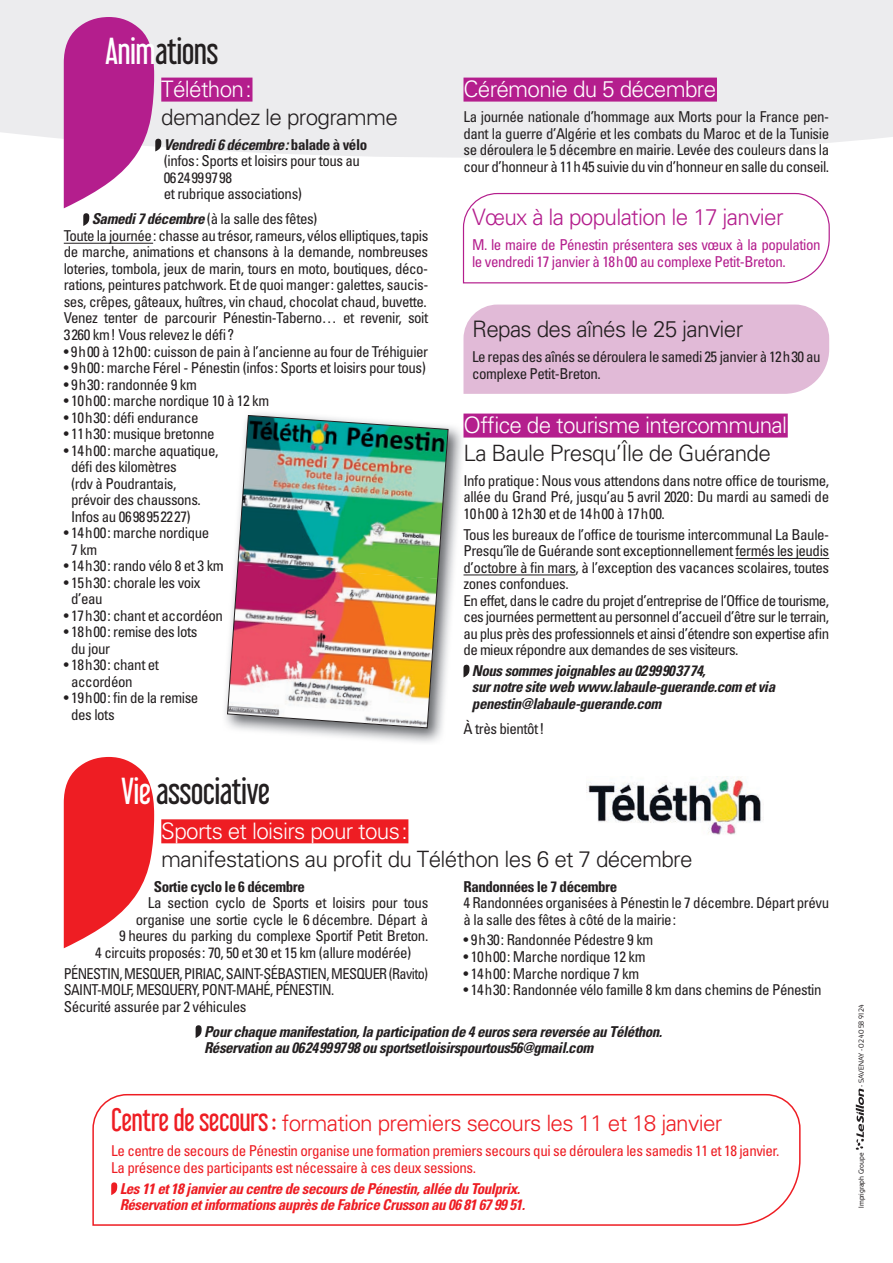
<style>
.page{position:relative;width:893px;height:1263px;background:#fff}
.page>*{position:absolute;margin:0;border:0;box-sizing:border-box;transform-origin:0 0}
.t1{font:33px "Libel Suit Rg";letter-spacing:-.02em;color:#231f20}
.t2{font:300 22.65px "Univers";letter-spacing:-.03em;color:#fff}
.t3{font:300 22.65px "Univers";letter-spacing:-.03em;color:#b41e8d}
.t4{font:300 22.65px "Univers";letter-spacing:-.03em;color:#231f20}
.t5{font:300 22.5px "Univers";letter-spacing:-.03em;color:#231f20}
.t6{font:300 22.5px "Univers";letter-spacing:-.03em;color:#ee1d23}
.t7{font:condensed 15px/16.5px "Univers";letter-spacing:-.03em;color:#231f20}
.t8{font:italic 700 condensed 15px/16.5px "Univers";letter-spacing:-.03em;color:#231f20}
.t9{font:condensed 15px/16.5px "Univers";letter-spacing:-.03em;color:#ee1d23}
.t10{font:condensed 15px/16.5px "Univers";letter-spacing:-.03em;color:#231f20;scale:.95 1}
.t11{font:italic 700 condensed 15px/16.5px "Univers";letter-spacing:-.03em;color:#ee1d23}
.t12{font:condensed 15px/16.5px "Univers";letter-spacing:-.03em;color:#b41e8d}
.t13{font:700 condensed 15px "Univers";letter-spacing:-.03em;color:#231f20}
.t14{font:7.35px "Sansation";letter-spacing:-.01em;color:#231f20;scale:.9 1}
.s1{color:#fff}
.s2{font-weight:700;font-style:italic}
.s3{font-weight:700}
.s4{font-family:"Libel Suit Rg";font-weight:400;font-size:28.5px}
</style>
<div class="page">
<svg style="left:0;top:0;width:893px;height:189px;fill:#ececee"></svg>
<svg style="left:856px;top:1089px;width:8px;height:61px"></svg>
<div style="left:161px;top:819px;width:247px;height:24px;background:#ee1d23"></div>
<svg style="left:196px;top:1025px;width:6px;height:13px"></svg>
<div style="left:161px;top:78px;width:91px;height:24px;background:#b41e8d"></div>
<hr style="left:64px;top:243px;width:89px;height:1px;background:#231f20">
<img style="left:225px;top:413px;width:240px;height:330px">
<img style="left:227px;top:415px;width:222px;height:313px">
<svg style="left:64px;top:17px;width:97px;height:209px"></svg>
<svg style="left:64px;top:757px;width:90px;height:191px"></svg>
<svg style="left:462px;top:192px;width:368px;height:92px"></svg>
<div style="left:463px;top:305px;width:366px;height:89px;background:#e1bad7"></div>
<div style="left:463px;top:414px;width:325px;height:24px;background:#b41e8d"></div>
<hr style="left:735px;top:558px;width:94px;height:1px;background:#231f20">
<hr style="left:463px;top:575px;width:113px;height:1px;background:#231f20">
<svg style="left:463px;top:665px;width:6px;height:12px"></svg>
<svg style="left:92px;top:1094px;width:709px;height:132px"></svg>
<svg style="left:111px;top:1182px;width:6px;height:13px"></svg>
<div style="left:463px;top:78px;width:254px;height:24px;background:#b41e8d"></div>
<img style="left:587px;top:776px;width:174px;height:59px">
<h1 class="t1" style="left:105px;top:24px;width:115px"><span class="s1">Anim</span>ations</h1>
<h2 class="t2" style="left:161px;top:76px;width:92px">Téléthon :</h2>
<h3 class="t5" style="left:161px;top:103px;width:238px">demandez le programme</h3>
<p class="t7" style="left:164px;top:136px;width:205px"><span class="s2">Vendredi 6 décembre :</span> <span class="s3">balade à vélo </span>(infos : Sports et loisirs pour tous au<br>06 24 99 97 98<br>et rubrique associations)</p>
<p class="t7" style="left:64px;top:210px;width:366px;text-indent:28px"><span class="s2">Samedi 7 décembre</span> (à la salle des fêtes)<br>Toute la journée : chasse au trésor, rameurs, vélos elliptiques, tapis de marche, animations et chansons à la demande, nombreuses loteries, tombola, jeux de marin, tours en moto, boutiques, déco&shy;rations, peintures patchwork. Et de quoi manger : galettes, saucis&shy;ses, crêpes, gâteaux, huîtres, vin chaud, chocolat chaud, buvette.<br>Venez tenter de parcourir Pénestin-Taberno… et revenir, soit 3 260 km ! Vous relevez le défi ?</p>
<p class="t7" style="left:64px;top:342px;width:366px">• 9 h 00 à 12 h 00 : cuisson de pain à l’ancienne au four de Tréhiguier</p>
<p class="t7" style="left:64px;top:359px;width:364px">• 9 h 00 : marche Férel - Pénestin (infos : Sports et loisirs pour tous)</p>
<p class="t7" style="left:64px;top:375px;width:135px">• 9 h 30 : randonnée 9 km</p>
<p class="t7" style="left:64px;top:392px;width:207px">• 10 h 00 : marche nordique 10 à 12 km</p>
<p class="t7" style="left:64px;top:408px;width:136px">• 10 h 30 : défi endurance</p>
<p class="t7" style="left:64px;top:425px;width:152px">• 11 h 30 : musique bretonne</p>
<p class="t7" style="left:71px;top:441px;width:149px;text-indent:-7px">• 14 h 00 : marche aquatique, défi des kilomètres<br>(rdv à Poudrantais, prévoir des chaussons.<br>Infos au 06 98 95 22 27)</p>
<p class="t7" style="left:71px;top:524px;width:140px;text-indent:-7px">• 14 h 00 : marche nordique<br>7 km</p>
<p class="t7" style="left:64px;top:557px;width:161px">• 14 h 30 : rando vélo 8 et 3 km</p>
<p class="t7" style="left:71px;top:573px;width:131px;text-indent:-7px">• 15 h 30 : chorale les voix d’eau</p>
<p class="t7" style="left:64px;top:606px;width:161px">• 17 h 30 : chant et accordéon</p>
<p class="t7" style="left:71px;top:623px;width:128px;text-indent:-7px">• 18 h 00 : remise des lots du jour</p>
<p class="t7" style="left:71px;top:656px;width:89px;text-indent:-7px">• 18 h 30 : chant et accordéon</p>
<p class="t7" style="left:71px;top:689px;width:129px;text-indent:-7px">• 19 h 00 : fin de la remise des lots</p>
<h1 class="t1" style="left:121px;top:764px;width:150px"><span class="s1">Vie</span> associative</h1>
<h2 class="t2" style="left:463px;top:76px;width:254px">Cérémonie du 5 décembre</h2>
<p class="t7" style="left:463px;top:108px;width:367px;text-align:justify">La journée nationale d’hommage aux Morts pour la France pen&shy;dant la guerre d’Algérie et les combats du Maroc et de la Tunisie se déroulera le 5 décembre en mairie. Levée des couleurs dans la cour d’honneur à 11 h 45 suivie du vin d’honneur en salle du conseil.</p>
<h2 class="t3" style="left:472px;top:203px;width:313px">Vœux à la population le 17 janvier</h2>
<p class="t12" style="left:472px;top:236px;width:350px">M. le maire de Pénestin présentera ses vœux à la population le vendredi 17 janvier à 18 h 00 au complexe Petit-Breton.</p>
<h2 class="t4" style="left:472px;top:316px;width:273px">Repas des aînés le 25 janvier</h2>
<p class="t7" style="left:472px;top:348px;width:350px">Le repas des aînés se déroulera le samedi 25 janvier à 12 h 30 au complexe Petit-Breton.</p>
<h2 class="t2" style="left:463px;top:412px;width:325px">Office de tourisme intercommunal</h2>
<h3 class="t5" style="left:463px;top:439px;width:309px">La Baule Presqu’Île de Guérande</h3>
<p class="t7" style="left:463px;top:472px;width:367px;text-align:justify">Info pratique : Nous vous attendons dans notre office de tourisme, allée du Grand Pré, jusqu’au 5 avril 2020 : Du mardi au samedi de 10 h 00 à 12 h 30 et de 14 h 00 à 17 h 00.</p>
<p class="t7" style="left:463px;top:526px;width:367px">Tous les bureaux de l’office de tourisme intercommunal La Baule-Presqu’île de Guérande sont exceptionnellement fermés les jeudis d’octobre à fin mars, à l’exception des vacances scolaires, toutes zones confondues.<br>En effet, dans le cadre du projet d’entreprise de l’Office de tourisme, ces journées permettent au personnel d’accueil d’être sur le terrain, au plus près des professionnels et ainsi d’étendre son expertise afin de mieux répondre aux demandes de ses visiteurs.</p>
<p class="t8" style="left:472px;top:662px;width:305px">Nous sommes joignables au 02 99 90 37 74,<br>sur notre site web www.labaule-guerande.com et via penestin@labaule-guerande.com</p>
<p class="t7" style="left:463px;top:720px;width:82px">À très bientôt !</p>
<h2 class="t2" style="left:161px;top:817px;width:248px">Sports et loisirs pour tous :</h2>
<h3 class="t5" style="left:161px;top:845px;width:533px">manifestations au profit du Téléthon les 6 et 7 décembre</h3>
<p class="t13" style="left:154px;top:877px;width:153px">Sortie cyclo le 6 décembre</p>
<p class="t7" style="left:148px;top:894px;width:282px">La section cyclo de Sports et loisirs pour tous</p>
<p class="t7" style="left:136px;top:911px;width:294px">organise une sortie cycle le 6 décembre. Départ à</p>
<p class="t7" style="left:119px;top:927px;width:311px">9 heures du parking du complexe Sportif Petit Breton.</p>
<p class="t7" style="left:95px;top:944px;width:318px">4 circuits proposés : 70, 50 et 30 et 15 km (allure modérée)</p>
<p class="t10" style="left:64px;top:964px;width:385px">PÉNESTIN, MESQUER, PIRIAC, SAINT-SÉBASTIEN, MESQUER (Ravito)<br>SAINT-MOLF, MESQUERY, PONT-MAHÉ, PÉNESTIN.<br>Sécurité assurée par 2 véhicules</p>
<p class="t13" style="left:463px;top:877px;width:155px">Randonnées le 7 décembre</p>
<p class="t7" style="left:463px;top:894px;width:367px">4 Randonnées organisées à Pénestin le 7 décembre. Départ prévu à la salle des fêtes à côté de la mairie :</p>
<p class="t7" style="left:463px;top:931px;width:191px">• 9 h 30 : Randonnée Pédestre 9 km</p>
<p class="t7" style="left:463px;top:948px;width:183px">• 10 h 00 : Marche nordique 12 km</p>
<p class="t7" style="left:463px;top:964px;width:177px">• 14 h 00 : Marche nordique 7 km</p>
<p class="t7" style="left:463px;top:981px;width:359px">• 14 h 30 : Randonnée vélo famille 8 km dans chemins de Pénestin</p>
<p class="t8" style="left:204px;top:1023px;width:460px">Pour chaque manifestation, la participation de 4 euros sera reversée au Téléthon.<br>Réservation au 06 24 99 97 98 ou sportsetloisirspourtous56@gmail.com</p>
<h3 class="t6" style="left:111px;top:1110px;width:613px"><span class="s4">Centre de secours :</span> formation premiers secours les 11 et 18 janvier</h3>
<p class="t9" style="left:111px;top:1142px;width:670px">Le centre de secours de Pénestin organise une formation premiers secours qui se déroulera les samedis 11 et 18 janvier.<br>La présence des participants est nécessaire à ces deux sessions.</p>
<p class="t11" style="left:120px;top:1180px;width:407px">Les 11 et 18 janvier au centre de secours de Pénestin, allée du Toulprix.<br>Réservation et informations auprès de Fabrice Crusson au 06 81 67 99 51.</p>
<p class="t14" style="left:857px;top:1086px;width:163px;rotate:-90deg">- SAVENAY - 02 40 58 91 24 - Encres sans solvant</p>
<p class="t14" style="left:857px;top:1208px;width:63px;rotate:-90deg">Imprigraph Groupe</p>
</div>
